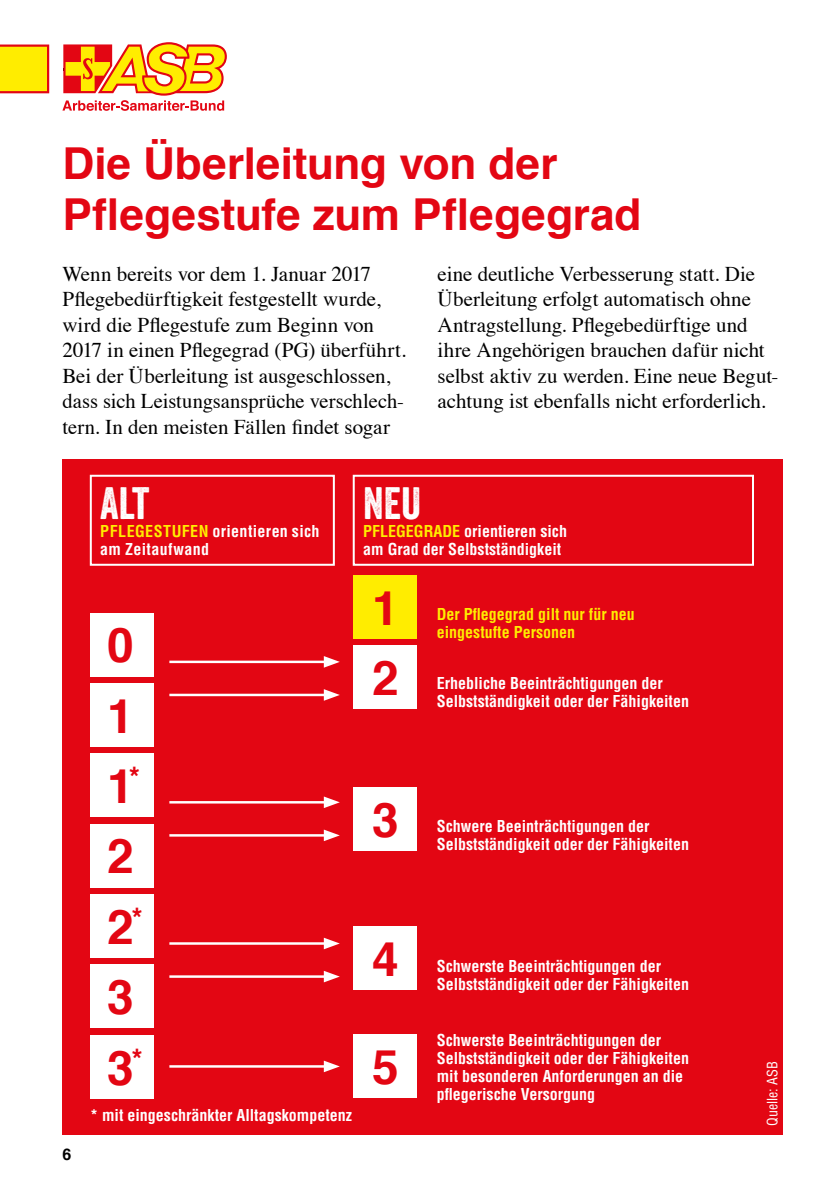
<style>
.page{position:relative;width:840px;height:1191px;background:#fff}
.page>*{position:absolute;margin:0;border:0;box-sizing:border-box;transform-origin:0 0}
.t1{font:700 47.8px/70.4px "Helvetica";color:#e30613}
.t2{font:700 44px/51px "Helvetica";color:#e30613}
.t3{font:44px "Veneer";color:#fff}
.t4{font:21px/25.6px "Times";letter-spacing:-.005em;color:#000}
.t5{font:700 condensed 16px/18px "Helvetica";color:#fff}
.t6{font:700 condensed 16px/18px "Helvetica";color:#ffed00}
.t7{font:700 condensed 16px/18px "Helvetica";letter-spacing:.025em;color:#fff}
.t8{font:700 16px "Helvetica";color:#000}
.t9{font:condensed 14px "Helvetica";color:#fff}
.s1{color:#ffed00}
</style>
<div class="page">
<div style="left:62px;top:459px;width:720px;height:675px;background:#e30613"></div>
<div style="left:353px;top:575px;width:64px;height:64px;background:#ffed00"></div>
<div style="left:353px;top:787px;width:64px;height:64px;background:#fff"></div>
<div style="left:353px;top:645px;width:64px;height:63px;background:#fff"></div>
<div style="left:353px;top:926px;width:64px;height:64px;background:#fff"></div>
<div style="left:353px;top:1034px;width:64px;height:64px;background:#fff"></div>
<div style="left:91px;top:683px;width:63px;height:63px;background:#fff"></div>
<div style="left:91px;top:613px;width:63px;height:63px;background:#fff"></div>
<div style="left:91px;top:824px;width:63px;height:63px;background:#fff"></div>
<div style="left:91px;top:753px;width:63px;height:64px;background:#fff"></div>
<div style="left:91px;top:894px;width:63px;height:63px;background:#fff"></div>
<div style="left:91px;top:964px;width:63px;height:64px;background:#fff"></div>
<div style="left:91px;top:1035px;width:63px;height:63px;background:#fff"></div>
<hr style="left:169px;top:1065px;width:159px;height:2px;background:#fff">
<svg style="left:323px;top:1060px;width:16px;height:12px"></svg>
<hr style="left:169px;top:801px;width:159px;height:2px;background:#fff">
<svg style="left:323px;top:796px;width:16px;height:12px"></svg>
<hr style="left:169px;top:834px;width:159px;height:2px;background:#fff">
<svg style="left:323px;top:829px;width:16px;height:12px"></svg>
<hr style="left:169px;top:660px;width:159px;height:3px;background:#fff">
<svg style="left:323px;top:656px;width:16px;height:11px"></svg>
<hr style="left:169px;top:693px;width:159px;height:3px;background:#fff">
<svg style="left:323px;top:689px;width:16px;height:12px"></svg>
<hr style="left:169px;top:942px;width:159px;height:2px;background:#fff">
<svg style="left:323px;top:937px;width:16px;height:12px"></svg>
<hr style="left:169px;top:975px;width:159px;height:2px;background:#fff">
<svg style="left:323px;top:971px;width:16px;height:11px"></svg>
<div style="left:90px;top:475px;width:244px;height:91px;border:2px solid #fff"></div>
<div style="left:352px;top:475px;width:401px;height:91px;border:2px solid #fff"></div>
<svg style="left:62px;top:42px;width:165px;height:69px"></svg>
<svg style="left:0;top:45px;width:49px;height:48px;background:#fbd202"></svg>
<h2 class="t2" style="left:62px;top:138px;width:580px">Die Überleitung von der -Pflegestufe zum Pflegegrad</h2>
<p class="t4" style="left:62px;top:259px;width:345px">Wenn bereits vor dem 1. Januar 2017<br>Pflegebedürftigkeit festgestellt wurde, wird die Pflegestufe zum Beginn von 2017 in einen Pflegegrad (PG) überführt.<br>Bei der Überleitung ist ausgeschlossen, dass sich Leistungsansprüche verschlech&shy;tern. In den meisten Fällen findet sogar</p>
<p class="t4" style="left:437px;top:259px;width:342px">eine deutliche Verbesserung statt. Die Überleitung erfolgt automatisch ohne Antragstellung. Pflegebedürftige und ihre Angehörigen brauchen dafür nicht selbst aktiv zu werden. Eine neue Begut&shy;achtung ist ebenfalls nicht erforderlich.</p>
<p class="t8" style="left:62px;top:1141px;width:10px">6</p>
<h2 class="t3" style="left:100px;top:476px;width:51px">Alt</h2>
<p class="t7" style="left:100px;top:522px;width:220px"><span class="s1">PFLEGESTUFEN</span> orientieren sich am Zeitaufwand</p>
<h1 class="t1" style="left:107px;top:611px;width:28px">0</h1>
<h1 class="t1" style="left:107px;top:681px;width:28px">1</h1>
<h2 class="t3" style="left:363px;top:476px;width:59px">NEU</h2>
<p class="t5" style="left:363px;top:522px;width:205px"><span class="s1">PFLEGEGRADE</span> orientieren sich am Grad der Selbstständigkeit</p>
<h1 class="t1" style="left:372px;top:573px;width:28px">1</h1>
<h1 class="t1" style="left:372px;top:643px;width:28px">2</h1>
<p class="t6" style="left:436px;top:605px;width:199px">Der Pflegegrad gilt nur für neu eingestufte Personen</p>
<p class="t5" style="left:436px;top:673px;width:253px">Erhebliche Beeinträchtigungen der<br>Selbstständigkeit oder der Fähigkeiten</p>
<h1 class="t1" style="left:107px;top:751px;width:34px">1<sup>*</sup></h1>
<h1 class="t1" style="left:107px;top:822px;width:28px">2</h1>
<h1 class="t1" style="left:107px;top:892px;width:37px">2<sup>*<br></sup>3<br>3<sup>*</sup></h1>
<p class="t5" style="left:90px;top:1106px;width:263px">* mit eingeschränkter Alltagskompetenz</p>
<h1 class="t1" style="left:372px;top:785px;width:28px">3</h1>
<h1 class="t1" style="left:372px;top:925px;width:28px">4</h1>
<h1 class="t1" style="left:372px;top:1032px;width:28px">5</h1>
<p class="t5" style="left:436px;top:817px;width:253px">Schwere Beeinträchtigungen der<br>Selbstständigkeit oder der Fähigkeiten</p>
<p class="t5" style="left:436px;top:957px;width:253px">Schwerste Beeinträchtigungen der<br>Selbstständigkeit oder der Fähigkeiten</p>
<p class="t5" style="left:436px;top:1030px;width:253px">Schwerste Beeinträchtigungen der Selbstständigkeit oder der Fähigkeiten mit besonderen Anforderungen an die pflegerische Versorgung</p>
<p class="t9" style="left:763px;top:1126px;width:66px;rotate:-90deg">Quelle: ASB</p>
</div>
